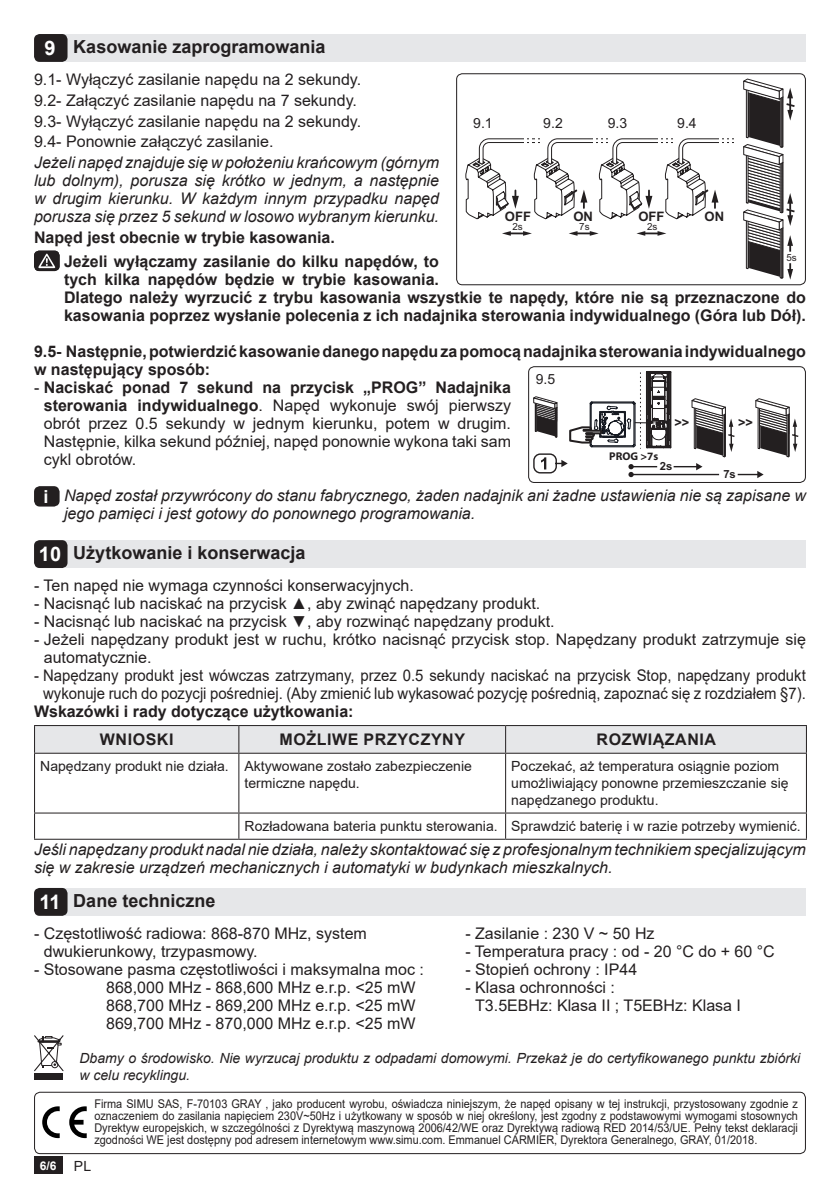
<style>
.page{position:relative;width:840px;height:1191px;background:#fff}
.page>*{position:absolute;margin:0;border:0;box-sizing:border-box;transform-origin:0 0}
.t1{font:700 18px "Arial";color:#231f20}
.t2{font:16px/18px "Arial";color:#231f20}
.t3{font:italic 16px/18px "Arial";color:#231f20}
.t4{font:700 16px/18px "Arial";color:#231f20}
.t5{font:16px/18px "Arial";color:#231f20;text-align:center;scale:.93 1}
.t6{font:700 16px "Arial";letter-spacing:.035em;color:#231f20}
.t7{font:14px/16.8px "Arial";color:#231f20}
.t8{font:italic 14px/16.8px "Arial";color:#231f20}
.t9{font:700 13px "Arial";color:#231f20}
.t10{font:700 12.8px "Arial";color:#231f20}
.t11{font:12px/12px "Arial";color:#231f20;text-align:justify;scale:.91 1}
.t12{font:700 12px "Arial";color:#fff}
.t13{font:700 11.2px "Myriad Pro";color:#231f20}
.t14{font:700 11.2px "Arial";color:#231f20}
.t15{font:9.8px "Arial";color:#231f20}
.s1{font-size:20px;color:#fff}
.s2{font-weight:700}
.s3{font-weight:700;font-style:normal;font-size:18px;color:#fff}
.s4{font-weight:400;font-size:14px;color:#231f20}
</style>
<div class="page">
<div style="left:34px;top:1157px;width:28px;height:17px;background:#231f20"></div>
<div style="left:45px;top:34px;width:760px;height:28px;background:#e6e7e9"></div>
<div style="left:34px;top:34px;width:33px;height:28px;background:#231f20;border-radius:6px"></div>
<svg style="left:34px;top:251px;width:26px;height:20px"></svg>
<div style="left:34px;top:486px;width:26px;height:20px;background:#231f20;border-radius:6px"></div>
<div style="left:45px;top:540px;width:760px;height:28px;background:#e6e7e9"></div>
<div style="left:34px;top:540px;width:33px;height:28px;background:#231f20;border-radius:6px"></div>
<svg style="left:502px;top:231px;width:29px;height:5px"></svg>
<svg style="left:569px;top:231px;width:29px;height:5px"></svg>
<svg style="left:636px;top:231px;width:30px;height:5px"></svg>
<svg style="left:465px;top:138px;width:269px;height:82px"></svg>
<svg style="left:743px;top:79px;width:52px;height:201px"></svg>
<div style="left:456px;top:73px;width:349px;height:212px;border:1px solid #231f20;border-radius:6px"></div>
<div style="left:528px;top:366px;width:277px;height:117px;border:1px solid #231f20;border-radius:6px"></div>
<svg style="left:533px;top:371px;width:266px;height:107px"></svg>
<div style="left:45px;top:888px;width:760px;height:27px;background:#e6e7e9"></div>
<div style="left:34px;top:888px;width:33px;height:27px;background:#231f20;border-radius:6px"></div>
<svg style="left:34px;top:725px;width:772px;height:27px;background:#dddee0"></svg>
<hr style="left:34px;top:752px;width:205px;height:1px;background:#231f20">
<hr style="left:34px;top:753px;width:1px;height:59px;background:#231f20">
<hr style="left:239px;top:752px;width:266px;height:1px;background:#231f20">
<hr style="left:238px;top:753px;width:1px;height:59px;background:#231f20">
<hr style="left:505px;top:752px;width:301px;height:1px;background:#231f20">
<hr style="left:505px;top:753px;width:1px;height:59px;background:#231f20">
<hr style="left:805px;top:753px;width:1px;height:59px;background:#231f20">
<hr style="left:34px;top:812px;width:205px;height:1px;background:#231f20">
<svg style="left:34px;top:813px;width:1px;height:25px"></svg>
<hr style="left:239px;top:812px;width:266px;height:1px;background:#231f20">
<svg style="left:238px;top:813px;width:1px;height:25px"></svg>
<hr style="left:505px;top:812px;width:301px;height:1px;background:#231f20">
<svg style="left:505px;top:813px;width:1px;height:25px"></svg>
<svg style="left:805px;top:813px;width:1px;height:25px"></svg>
<hr style="left:34px;top:838px;width:205px;height:1px;background:#231f20">
<hr style="left:239px;top:838px;width:266px;height:1px;background:#231f20">
<hr style="left:505px;top:838px;width:301px;height:1px;background:#231f20">
<svg style="left:42px;top:1106px;width:18px;height:32px"></svg>
<svg style="left:69px;top:1106px;width:18px;height:32px"></svg>
<div style="left:34px;top:1091px;width:771px;height:63px;border:1px solid #231f20;border-radius:6px"></div>
<svg style="left:34px;top:1035px;width:30px;height:37px"></svg>
<div style="left:35px;top:1073px;width:28px;height:7px;background:#231f20"></div>
<p class="t1" style="left:44px;top:34px;width:282px"><span class="s1">9</span> Kasowanie zaprogramowania</p>
<p class="t2" style="left:34px;top:69px;width:328px;line-height:20.8px">9.1- Wyłączyć zasilanie napędu na 2 sekundy.<br>9.2- Załączyć zasilanie napędu na 7 sekundy.<br>9.3- Wyłączyć zasilanie napędu na 2 sekundy.<br>9.4- Ponownie załączyć zasilanie.</p>
<p class="t3" style="left:34px;top:154px;width:406px;text-align:justify">Jeżeli napęd znajduje się w położeniu krańcowym (górnym lub dolnym), porusza się krótko w jednym, a następnie w drugim kierunku. W każdym innym przypadku napęd porusza się przez 5 sekund w losowo wybranym kierunku.</p>
<p class="t4" style="left:64px;top:226px;width:376px;line-height:23.6px;text-indent:-30px">Napęd jest obecnie w trybie kasowania.<br>Jeżeli wyłączamy zasilanie do kilku napędów, to</p>
<p class="t4" style="left:64px;top:270px;width:743px">tych kilka napędów będzie w trybie kasowania.<br>Dlatego należy wyrzucić z trybu kasowania wszystkie te napędy, które nie są przeznaczone do kasowania poprzez wysłanie polecenia z ich nadajnika sterowania indywidualnego (Góra lub Dół).</p>
<p class="t4" style="left:34px;top:342px;width:773px">9.5- Następnie, potwierdzić kasowanie danego napędu za pomocą nadajnika sterowania indywidualnego w następujący sposób:</p>
<p class="t2" style="left:44px;top:378px;width:468px;text-align:justify;text-indent:-10px">- <span class="s2">Naciskać ponad 7 sekund na przycisk „PROG” Nadajnika sterowania indywidualnego</span>. Napęd wykonuje swój pierwszy obrót przez 0.5 sekundy w jednym kierunku, potem w drugim.<br>Następnie, kilka sekund później, napęd ponownie wykona taki sam cykl obrotów.</p>
<p class="t3" style="left:64px;top:486px;width:743px;text-indent:-20px"><span class="s3">i</span> Napęd został przywrócony do stanu fabrycznego, żaden nadajnik ani żadne ustawienia nie są zapisane w jego pamięci i jest gotowy do ponownego programowania.</p>
<p class="t1" style="left:39px;top:540px;width:268px"><span class="s1">10</span> Użytkowanie i konserwacja</p>
<p class="t7" style="left:473px;top:115px;width:21px">9.1</p>
<p class="t7" style="left:543px;top:115px;width:21px">9.2</p>
<p class="t7" style="left:607px;top:115px;width:21px">9.3</p>
<p class="t7" style="left:676px;top:115px;width:21px">9.4</p>
<p class="t9" style="left:504px;top:207px;width:28px">OFF</p>
<p class="t9" style="left:573px;top:207px;width:21px">ON</p>
<p class="t9" style="left:638px;top:207px;width:28px">OFF</p>
<p class="t9" style="left:704px;top:207px;width:21px">ON</p>
<p class="t15" style="left:512px;top:220px;width:12px">2s</p>
<p class="t15" style="left:579px;top:220px;width:12px">7s</p>
<p class="t15" style="left:646px;top:220px;width:12px">2s</p>
<p class="t15" style="left:785px;top:250px;width:12px">5s</p>
<p class="t7" style="left:535px;top:370px;width:21px">9.5</p>
<p class="t10" style="left:674px;top:413px;width:17px">&gt;&gt;</p>
<p class="t10" style="left:737px;top:413px;width:17px">&gt;&gt;</p>
<p class="t13" style="left:609px;top:449px;width:51px">PROG &gt;7s</p>
<p class="t14" style="left:659px;top:458px;width:14px">2s</p>
<p class="t14" style="left:723px;top:466px;width:14px">7s</p>
<p class="t2" style="left:34px;top:576px;width:381px">- Ten napęd nie wymaga czynności konserwacyjnych.</p>
<p class="t2" style="left:34px;top:594px;width:507px">- Nacisnąć lub naciskać na przycisk ▲, aby zwinąć napędzany produkt.</p>
<p class="t2" style="left:34px;top:612px;width:522px">- Nacisnąć lub naciskać na przycisk ▼, aby rozwinąć napędzany produkt.</p>
<p class="t2" style="left:44px;top:630px;width:763px;text-indent:-10px">- Jeżeli napędzany produkt jest w ruchu, krótko nacisnąć przycisk stop. Napędzany produkt zatrzymuje się automatycznie.</p>
<p class="t5" style="left:34px;top:666px;width:830px">- Napędzany produkt jest wówczas zatrzymany, przez 0.5 sekundy naciskać na przycisk Stop, napędzany produkt wykonuje ruch do pozycji pośredniej. (Aby zmienić lub wykasować pozycję pośrednią, zapoznać się z rozdziałem §7).</p>
<p class="t4" style="left:100px;top:697px;width:255px;line-height:28.2px;text-indent:-66px">Wskazówki i rady dotyczące użytkowania:<br>WNIOSKI</p>
<p class="t6" style="left:279px;top:728px;width:187px">MOŻLIWE PRZYCZYNY</p>
<p class="t6" style="left:596px;top:728px;width:121px">ROZWIĄZANIA</p>
<p class="t7" style="left:244px;top:758px;width:229px;text-indent:-204px">Napędzany produkt nie działa. Aktywowane zostało zabezpieczenie termiczne napędu.</p>
<p class="t7" style="left:511px;top:758px;width:278px">Poczekać, aż temperatura osiągnie poziom umożliwiający ponowne przemieszczanie się napędzanego produktu.</p>
<p class="t7" style="left:244px;top:818px;width:557px">Rozładowana bateria punktu sterowania. Sprawdzić baterię i w razie potrzeby wymienić.</p>
<p class="t3" style="left:34px;top:841px;width:772px">Jeśli napędzany produkt nadal nie działa, należy skontaktować się z profesjonalnym technikiem specjalizującym się w zakresie urządzeń mechanicznych i automatyki w budynkach mieszkalnych.</p>
<p class="t1" style="left:39px;top:887px;width:177px"><span class="s1">11</span> Dane techniczne</p>
<p class="t2" style="left:44px;top:924px;width:324px;text-indent:-10px">- Częstotliwość radiowa: 868-870 MHz, system dwukierunkowy, trzypasmowy.</p>
<p class="t2" style="left:106px;top:960px;width:319px;text-indent:-72px">- Stosowane pasma częstotliwości i maksymalna moc :<br>868,000 MHz - 868,600 MHz e.r.p. &lt;25 mW 868,700 MHz - 869,200 MHz e.r.p. &lt;25 mW 869,700 MHz - 870,000 MHz e.r.p. &lt;25 mW</p>
<p class="t2" style="left:465px;top:924px;width:190px">- Zasilanie : 230 V ~ 50 Hz</p>
<p class="t2" style="left:465px;top:942px;width:311px">- Temperatura pracy : od - 20 °C do + 60 °C</p>
<p class="t2" style="left:465px;top:960px;width:173px">- Stopień ochrony : IP44</p>
<p class="t2" style="left:475px;top:978px;width:267px;text-indent:-10px">- Klasa ochronności :<br>T3.5EBHz: Klasa II ; T5EBHz: Klasa I</p>
<p class="t8" style="left:79px;top:1050px;width:721px">Dbamy o środowisko. Nie wyrzucaj produktu z odpadami domowymi. Przekaż je do certyfikowanego punktu zbiórki w celu recyklingu.</p>
<p class="t11" style="left:94px;top:1098px;width:774px">Firma SIMU SAS, F-70103 GRAY , jako producent wyrobu, oświadcza niniejszym, że napęd opisany w tej instrukcji, przystosowany zgodnie z oznaczeniem do zasilania napięciem 230V~50Hz i użytkowany w sposób w niej określony, jest zgodny z podstawowymi wymogami stosownych Dyrektyw europejskich, w szczególności z Dyrektywą maszynową 2006/42/WE oraz Dyrektywą radiową RED 2014/53/UE. Pełny tekst deklaracji zgodności WE jest dostępny pod adresem internetowym www.simu.com. Emmanuel CARMIER, Dyrektora Generalnego, GRAY, 01/2018.</p>
<p class="t12" style="left:40px;top:1157px;width:53px">6/6 <span class="s4">PL</span></p>
</div>
